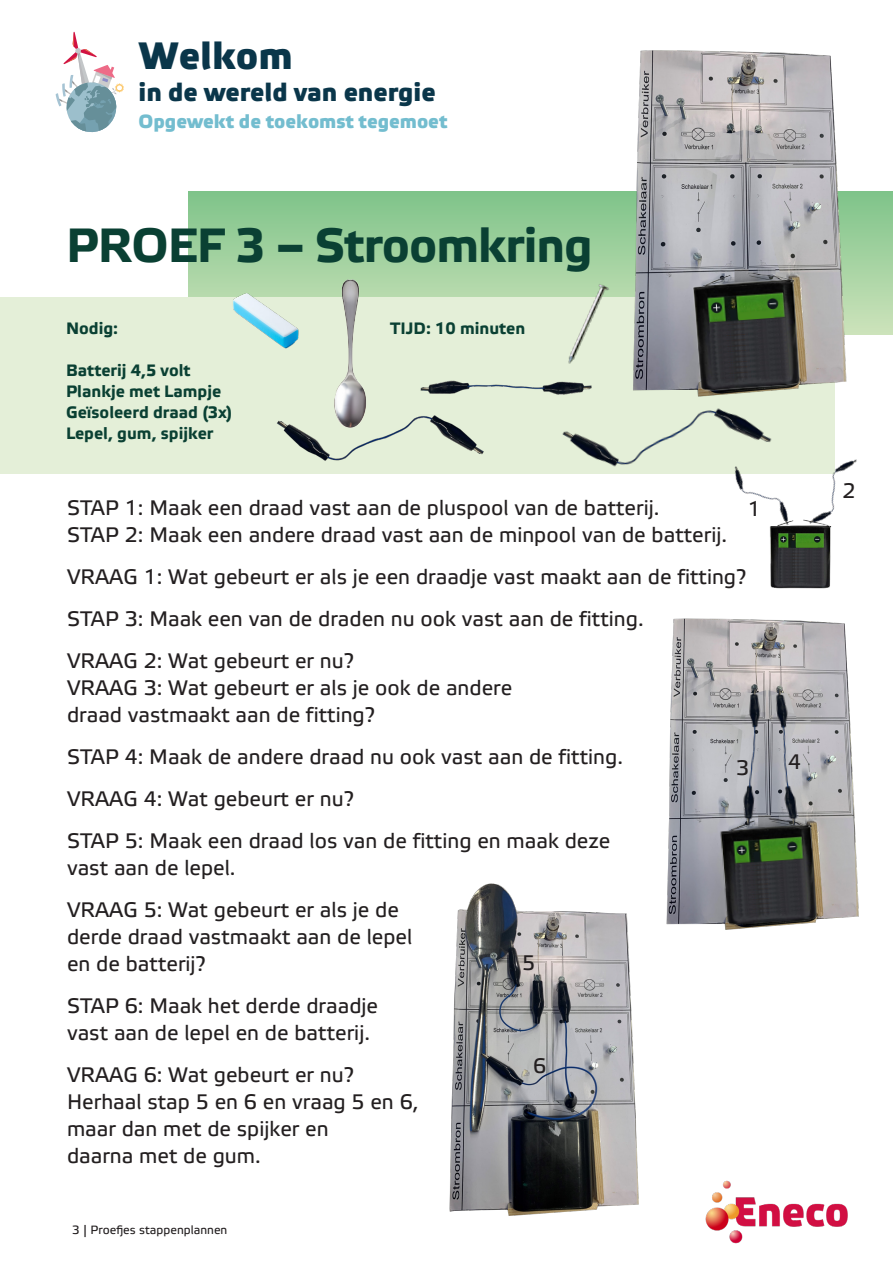
<style>
.page{position:relative;width:893px;height:1263px;background:#fff}
.page>*{position:absolute;margin:0;border:0;box-sizing:border-box;transform-origin:0 0}
.DH-titel_Eneco_2019{font:700 48px "Etelka Text Pro";letter-spacing:-.02em;color:#0a4033}
.t1{font:700 38.1px "Etelka Medium Pro";color:#0a364a}
.t2{font:700 25.35px "Etelka Medium Pro";color:#0a364a}
.platte_tekst_Eneco_18{font:21px/27px "Etelka Text Pro";color:#231f20}
.t3{font:700 19.05px "Etelka Medium Pro";color:#73bdcf}
.platte_tekst_Eneco_18-2{font:700 16.5px "Etelka Text Pro";color:#0a4033}
.t4{font:12px "Etelka Text Pro";color:#231f20}
</style>
<div class="page">
<svg style="left:55px;top:31px;width:69px;height:102px"></svg>
<img style="left:705px;top:1180px;width:143px;height:64px">
<div style="left:188px;top:191px;width:705px;height:143px;background:linear-gradient(to bottom,#7ec389,#cee3bc)"></div>
<div style="left:0;top:298px;width:834px;height:176px;background:#e4efd8"></div>
<img style="left:420px;top:380px;width:172px;height:14px">
<img style="left:217px;top:270px;width:98px;height:79px">
<img style="left:312px;top:277px;width:80px;height:127px">
<img style="left:539px;top:270px;width:82px;height:94px">
<img style="left:770px;top:525px;width:61px;height:64px">
<img style="left:277px;top:404px;width:207px;height:57px">
<img style="left:621px;top:50px;width:231px;height:348px">
<img style="left:550px;top:392px;width:230px;height:75px">
<img style="left:721px;top:460px;width:80px;height:72px">
<img style="left:803px;top:448px;width:54px;height:86px">
<img style="left:689px;top:267px;width:118px;height:127px">
<img style="left:666px;top:618px;width:193px;height:312px">
<img style="left:717px;top:813px;width:106px;height:114px">
<img style="left:725px;top:683px;width:45px;height:148px">
<img style="left:764px;top:679px;width:51px;height:150px">
<img style="left:449px;top:883px;width:190px;height:333px">
<h2 class="t1" style="left:139px;top:34px;width:156px">Welkom</h2>
<p class="t2" style="left:139px;top:78px;width:299px">in de wereld van energie</p>
<p class="t3" style="left:139px;top:111px;width:310px">Opgewekt de toekomst tegemoet</p>
<p class="DH-titel_Eneco_2019" style="left:66px;top:219px;width:528px">PROEF 3 – Stroomkring</p>
<p class="platte_tekst_Eneco_18-2" style="left:66px;top:319px;width:54px">Nodig:</p>
<p class="platte_tekst_Eneco_18-2" style="left:390px;top:319px;width:137px">TIJD: 10 minuten</p>
<p class="platte_tekst_Eneco_18-2" style="left:66px;top:361px;width:126px">Batterij 4,5 volt</p>
<p class="platte_tekst_Eneco_18-2" style="left:66px;top:382px;width:157px">Plankje met Lampje</p>
<p class="platte_tekst_Eneco_18-2" style="left:66px;top:403px;width:168px">Geïsoleerd draad (3x)</p>
<p class="platte_tekst_Eneco_18-2" style="left:66px;top:424px;width:149px">Lepel, gum, spijker</p>
<p class="platte_tekst_Eneco_18" style="left:67px;top:495px;width:594px">STAP 1: Maak een draad vast aan de pluspool van de batterij.</p>
<p class="platte_tekst_Eneco_18" style="left:67px;top:522px;width:662px">STAP 2: Maak een andere draad vast aan de minpool van de batterij.</p>
<p class="platte_tekst_Eneco_18" style="left:67px;top:564px;width:681px">VRAAG 1: Wat gebeurt er als je een draadje vast maakt aan de fitting?</p>
<p class="platte_tekst_Eneco_18" style="left:67px;top:606px;width:578px">STAP 3: Maak een van de draden nu ook vast aan de fitting.</p>
<p class="platte_tekst_Eneco_18" style="left:67px;top:648px;width:288px">VRAAG 2: Wat gebeurt er nu?</p>
<p class="platte_tekst_Eneco_18" style="left:67px;top:675px;width:447px">VRAAG 3: Wat gebeurt er als je ook de andere draad vastmaakt aan de fitting?</p>
<p class="platte_tekst_Eneco_18" style="left:67px;top:744px;width:558px">STAP 4: Maak de andere draad nu ook vast aan de fitting.</p>
<p class="platte_tekst_Eneco_18" style="left:67px;top:786px;width:288px">VRAAG 4: Wat gebeurt er nu?</p>
<p class="platte_tekst_Eneco_18" style="left:67px;top:828px;width:545px">STAP 5: Maak een draad los van de fitting en maak deze vast aan de lepel.</p>
<p class="platte_tekst_Eneco_18" style="left:67px;top:897px;width:347px">VRAAG 5: Wat gebeurt er als je de derde draad vastmaakt aan de lepel en de batterij?</p>
<p class="platte_tekst_Eneco_18" style="left:67px;top:993px;width:313px">STAP 6: Maak het derde draadje vast aan de lepel en de batterij.</p>
<p class="platte_tekst_Eneco_18" style="left:67px;top:1062px;width:288px">VRAAG 6: Wat gebeurt er nu?</p>
<p class="platte_tekst_Eneco_18" style="left:67px;top:1089px;width:353px">Herhaal stap 5 en 6 en vraag 5 en 6, maar dan met de spijker en</p>
<p class="platte_tekst_Eneco_18" style="left:67px;top:1143px;width:195px">daarna met de gum.</p>
<p class="platte_tekst_Eneco_18" style="left:748px;top:497px;width:15px">1</p>
<p class="platte_tekst_Eneco_18" style="left:736px;top:755px;width:15px">3</p>
<p class="platte_tekst_Eneco_18" style="left:788px;top:749px;width:14px">4</p>
<p class="platte_tekst_Eneco_18" style="left:522px;top:950px;width:15px">5</p>
<p class="platte_tekst_Eneco_18" style="left:533px;top:1053px;width:15px">6</p>
<p class="t4" style="left:72px;top:1224px;width:157px">3 | Proefjes stappenplannen</p>
<p class="platte_tekst_Eneco_18" style="left:842px;top:478px;width:15px">2</p>
</div>
